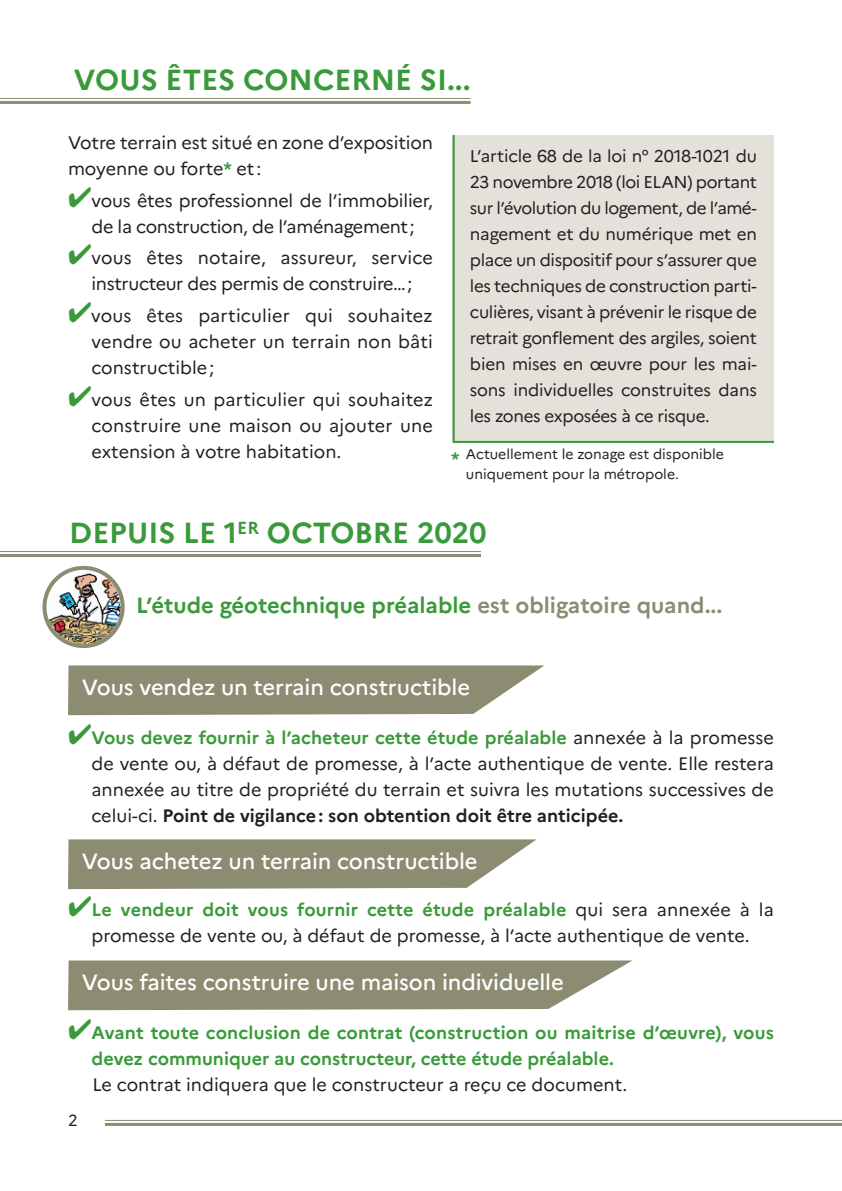
<style>
.page{position:relative;width:842px;height:1191px;background:#fff}
.page>*{position:absolute;margin:0;border:0;box-sizing:border-box;transform-origin:0 0}
.t1{font:700 29px "Marianne";color:#3a9a3b}
.t2{font:500 22px "Marianne";letter-spacing:-.005em;color:#fff}
.t3{font:700 22px "Marianne";color:#3a9a3b}
.t4{font:18px/26px "Marianne";color:#231f20;text-align:justify}
.t5{font:700 18px/26px "Marianne";color:#3a9a3b}
.t6{font:18px/26px "Marianne";letter-spacing:-.02em;color:#231f20;text-align:center}
.t7{font:17px/26px "Marianne";letter-spacing:-.015em;color:#231f20;text-align:justify}
.t8{font:16px "Marianne";color:#231f20}
.t9{font:14px/20px "Marianne";color:#231f20}
.s1{font-weight:700;color:#3a9a3b}
.s2{color:#3a9a3b}
.s3{font-weight:700;font-size:18px;color:#3a9a3b}
.s4{color:#8c8c73}
.s5{font-weight:700}
</style>
<div class="page">
<hr style="left:105px;top:1120px;width:737px;height:1px;background:#8c8c73">
<hr style="left:105px;top:1123px;width:737px;height:3px;background:#8c8c73">
<hr style="left:0;top:98px;width:471px;height:1px;background:#8c8c73">
<hr style="left:0;top:101px;width:471px;height:3px;background:#8c8c73">
<svg style="left:68px;top:665px;width:476px;height:50px;background:#96967f"></svg>
<hr style="left:0;top:551px;width:481px;height:1px;background:#8c8c73">
<hr style="left:0;top:554px;width:481px;height:3px;background:#8c8c73">
<div style="left:453px;top:135px;width:321px;height:307px;background:#e3e1d9"></div>
<svg style="left:68px;top:839px;width:469px;height:50px;background:#969680"></svg>
<hr style="left:453px;top:135px;width:2px;height:308px;background:#3a9a3b">
<hr style="left:453px;top:441px;width:321px;height:2px;background:#3a9a3b">
<img style="left:42px;top:566px;width:83px;height:82px">
<svg style="left:68px;top:960px;width:564px;height:50px;background:#96967f"></svg>
<h1 class="t1" style="left:74px;top:68px;width:398px">Vous êtes concerné si...</h1>
<p class="t4" style="left:68px;top:131px;width:366px">Votre terrain est situé en zone d’exposition moyenne ou forte<span class="s1">*</span> et :</p>
<p class="t6" style="left:68px;top:189px;width:366px"><span class="s2">✔</span>vous êtes professionnel de l’immobilier, de la construction, de l’aménagement;</p>
<p class="t4" style="left:68px;top:247px;width:366px;text-align:center"><span class="s2">✔</span>vous êtes notaire, assureur, service instructeur des permis de construire…;</p>
<p class="t4" style="left:92px;top:304px;width:343px;text-indent:-23px"><span class="s2">✔</span>vous êtes particulier qui souhaitez vendre ou acheter un terrain non bâti constructible;</p>
<p class="t4" style="left:92px;top:388px;width:343px;text-indent:-23px"><span class="s2">✔</span>vous êtes un particulier qui souhaitez construire une maison ou ajouter une extension à votre habitation.</p>
<p class="t7" style="left:470px;top:145px;width:288px">L’article 68 de la loi n° 2018-1021 du 23 novembre 2018 (loi ELAN) portant sur l’évolution du logement, de l’amé&shy;nagement et du numérique met en place un dispositif pour s’assurer que les techniques de construction parti&shy;culières, visant à prévenir le risque de retrait gonflement des argiles, soient bien mises en œuvre pour les mai&shy;sons individuelles construites dans les zones exposées à ce risque.</p>
<p class="t9" style="left:466px;top:445px;width:260px;text-indent:-15px"><span class="s3">*</span> Actuellement le zonage est disponible uniquement pour la métropole.</p>
<h1 class="t1" style="left:69px;top:521px;width:419px">DePuis Le 1<sup>er</sup> octobre 2020</h1>
<p class="t3" style="left:136px;top:596px;width:588px">L’étude géotechnique préalable <span class="s4">est obligatoire quand...</span></p>
<p class="t2" style="left:82px;top:678px;width:390px">Vous vendez un terrain constructible</p>
<p class="t4" style="left:92px;top:726px;width:684px;text-indent:-24px"><span class="s2">✔</span><span class="s1">Vous devez fournir à l’acheteur cette étude préalable</span> annexée à la promesse de vente ou, à défaut de promesse, à l’acte authentique de vente. Elle restera annexée au titre de propriété du terrain et suivra les mutations successives de celui-ci. <span class="s5">Point de vigilance: son obtention doit être anticipée.</span></p>
<p class="t2" style="left:82px;top:852px;width:397px">Vous achetez un terrain constructible</p>
<p class="t4" style="left:68px;top:898px;width:707px;text-align:center"><span class="s2">✔</span><span class="s1">Le vendeur doit vous fournir cette étude préalable</span> qui sera annexée à la promesse de vente ou, à défaut de promesse, à l’acte authentique de vente.</p>
<p class="t2" style="left:82px;top:973px;width:483px">Vous faites construire une maison individuelle</p>
<p class="t5" style="left:92px;top:1021px;width:684px;text-indent:-24px">✔Avant toute conclusion de contrat (construction ou maitrise d’œuvre), vous devez communiquer au constructeur, cette étude préalable.</p>
<p class="t4" style="left:92px;top:1073px;width:537px">Le contrat indiquera que le constructeur a reçu ce document.</p>
<p class="t8" style="left:68px;top:1113px;width:11px">2</p>
</div>
